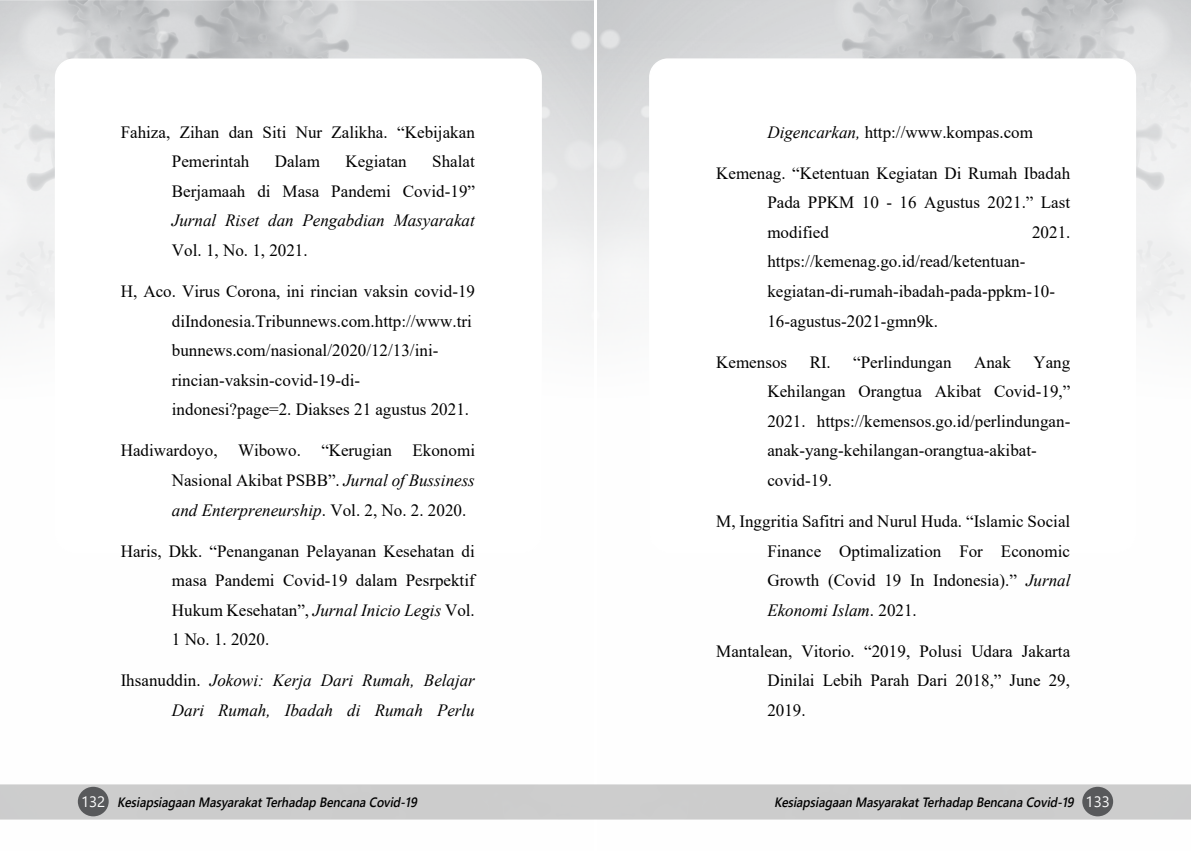
<style>
.page{position:relative;width:1191px;height:851px;background:#fff}
.page>*{position:absolute;margin:0;border:0;box-sizing:border-box;transform-origin:0 0}
.t1{font:17.1px/29.5px "Times New Roman";color:#000;text-align:justify}
.t2{font:italic 17.1px/29.5px "Times New Roman";color:#000;text-align:right}
.t3{font:italic 600 13.5px "Segoe UI";color:#000;scale:.9 1}
.s1{font-style:italic}
.s2{font-style:normal}
.s3{font-weight:400;font-style:normal;font-size:15px;color:#fff}
</style>
<div class="page">
<img style="left:0;top:0;width:594px;height:820px">
<div style="left:56px;top:59px;width:485px;height:493px;background:#fff;border-radius:18px"></div>
<div style="left:55px;top:58px;width:487px;height:495px;border:2px solid #fff;border-radius:18px"></div>
<img style="left:597px;top:0;width:594px;height:820px">
<div style="left:650px;top:59px;width:485px;height:493px;background:#fff;border-radius:18px"></div>
<div style="left:649px;top:58px;width:487px;height:495px;border:2px solid #fff;border-radius:18px"></div>
<p class="t1" style="left:172px;top:116px;width:304px;text-indent:-51px">Fahiza, Zihan dan Siti Nur Zalikha. “Kebijakan<br>Pemerintah</p>
<p class="t1" style="left:172px;top:146px;width:305px;text-align:right">Shalat<br>Berjamaah di Masa Pandemi Covid-19”</p>
<p class="t2" style="left:172px;top:205px;width:304px">Jurnal Riset dan Pengabdian Masyarakat</p>
<p class="t1" style="left:172px;top:235px;width:137px">Vol. 1, No. 1, 2021.</p>
<p class="t1" style="left:172px;top:276px;width:305px;text-align:left;text-indent:-51px">H, Aco. Virus Corona, ini rincian vaksin covid-19 diIndonesia.Tribunnews.com.http://www.tri bunnews.com/nasional/2020/12/13/ini&shy;rincian-vaksin-covid-19-di&shy;indonesi?page=2. Diakses 21 agustus 2021.</p>
<p class="t1" style="left:172px;top:435px;width:305px;text-indent:-51px">Hadiwardoyo, Wibowo. “Kerugian Ekonomi Nasional Akibat PSBB”. <span class="s1">Jurnal of Bussiness and Enterpreneurship</span>. Vol. 2, No. 2. 2020.</p>
<p class="t1" style="left:172px;top:535px;width:304px;text-indent:-51px">Haris, Dkk. “Penanganan Pelayanan Kesehatan di masa Pandemi Covid-19 dalam Pesrpektif Hukum Kesehatan”, <span class="s1">Jurnal Inicio Legis</span> Vol.<br>1 No. 1. 2020.</p>
<p class="t2" style="left:121px;top:665px;width:355px"><span class="s2">Ihsanuddin.</span> Jokowi: Kerja Dari Rumah, Belajar<br>Dari Rumah, Ibadah di Rumah Perlu</p>
<p class="t1" style="left:275px;top:146px;width:47px">Dalam</p>
<p class="t1" style="left:345px;top:146px;width:63px">Kegiatan</p>
<p class="t1" style="left:767px;top:116px;width:267px"><span class="s1">Digencarkan,</span> http://www.kompas.com</p>
<p class="t1" style="left:767px;top:157px;width:304px;text-indent:-51px">Kemenag. “Ketentuan Kegiatan Di Rumah Ibadah Pada PPKM 10 - 16 Agustus 2021.” Last modified</p>
<p class="t1" style="left:1032px;top:217px;width:40px">2021.</p>
<p class="t1" style="left:767px;top:246px;width:289px;text-align:left">https://kemenag.go.id/read/ketentuan&shy;kegiatan-di-rumah-ibadah-pada-ppkm-10-<br>16-agustus-2021-gmn9k.</p>
<p class="t1" style="left:716px;top:346px;width:72px">Kemensos</p>
<p class="t1" style="left:809px;top:346px;width:143px">RI. “Perlindungan</p>
<p class="t1" style="left:974px;top:346px;width:38px">Anak</p>
<p class="t1" style="left:767px;top:346px;width:304px;text-align:left;text-indent:266px">Yang<br>Kehilangan Orangtua Akibat Covid-19,”<br>2021. https://kemensos.go.id/perlindungan&shy;anak-yang-kehilangan-orangtua-akibat&shy;covid-19.</p>
<p class="t1" style="left:767px;top:506px;width:304px;text-indent:-51px">M, Inggritia Safitri and Nurul Huda. “Islamic Social Finance Optimalization For Economic Growth (Covid 19 In Indonesia).” <span class="s1">Jurnal Ekonomi Islam</span>. 2021.</p>
<p class="t1" style="left:767px;top:635px;width:304px;text-indent:-51px">Mantalean, Vitorio. “2019, Polusi Udara Jakarta Dinilai Lebih Parah Dari 2018,” June 29, 2019.</p>
<p class="t3" style="left:81px;top:788px;width:379px"><span class="s3">1 3 2</span> KesiapsiagaanMasyarakatTerhadapBencanaCovid-19</p>
<p class="t3" style="left:774px;top:788px;width:374px">KesiapsiagaanMasyarakatTerhadapBencanaCovid-19 <span class="s3">1 3 3</span></p>
</div>
